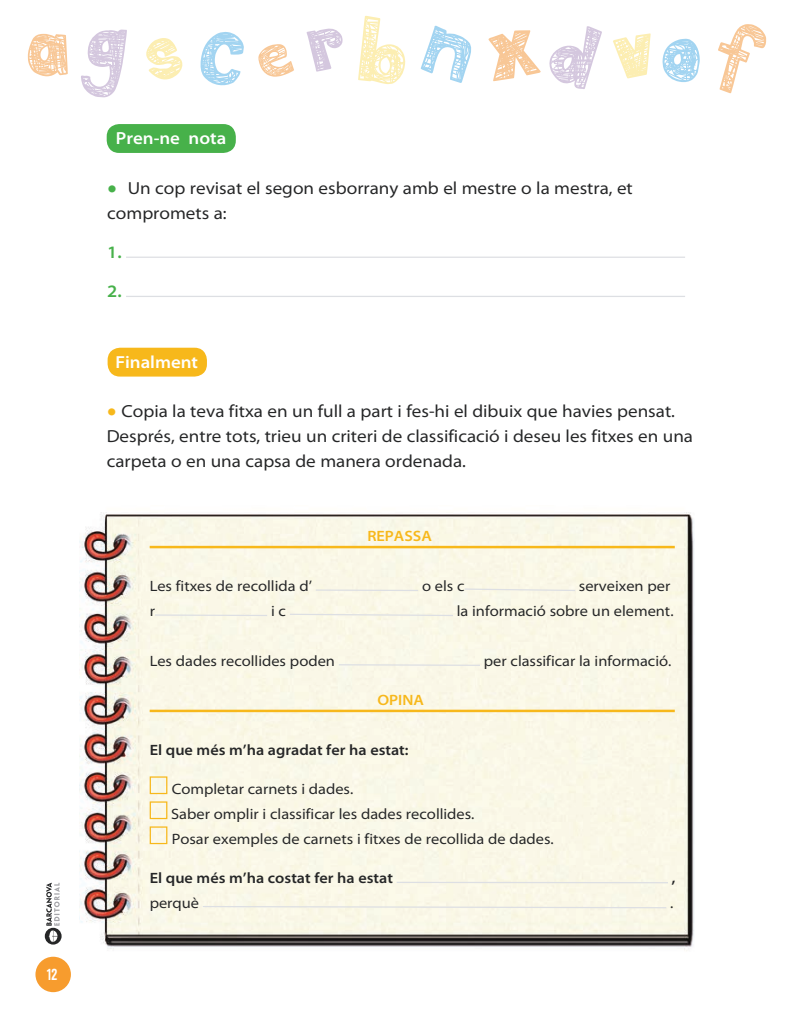
<style>
.page{position:relative;width:798px;height:1028px;background:#fff}
.page>*{position:absolute;margin:0;border:0;box-sizing:border-box;transform-origin:0 0}
.t1{font:semi-expanded 17.5px/25px "Myriad Pro";color:#252627}
.t2{font:600 semi-expanded 17.5px "Myriad Pro";color:#fff}
.t3{font:600 semi-expanded 17.5px "Myriad Pro";color:#47b14a}
.t4{font:semi-expanded 15px/25px "Myriad Pro";color:#252627}
.t5{font:600 semi-expanded 15px "Myriad Pro";color:#252627}
.t6{font:600 semi-expanded 15px "Myriad Pro";color:#f7b81b}
.t7{font:700 15px "Heading Pro";color:#fff}
.s1{font-family:"VAG Rounded Std";font-weight:300;font-stretch:normal;font-size:20px;color:#47b14a}
.s2{font-family:"VAG Rounded Std";font-weight:300;font-stretch:normal;font-size:20px;color:#f7b81b}
</style>
<div class="page">
<img style="left:80px;top:512px;width:614px;height:439px">
<div style="left:107px;top:124px;width:129px;height:29px;background:#47b14a;border-radius:12px"></div>
<hr style="left:126px;top:256px;width:558px;height:2px;background:#dddfe3">
<hr style="left:126px;top:296px;width:558px;height:1px;background:#dddfe3">
<div style="left:108px;top:348px;width:99px;height:28px;background:#f7b81b;border-radius:12px"></div>
<hr style="left:150px;top:546px;width:524px;height:2px;background:#f7b81b">
<hr style="left:150px;top:709px;width:524px;height:3px;background:#f7b81b">
<svg style="left:314px;top:589px;width:105px;height:2px"></svg>
<svg style="left:463px;top:588px;width:113px;height:3px"></svg>
<svg style="left:154px;top:614px;width:114px;height:2px"></svg>
<svg style="left:288px;top:613px;width:166px;height:3px"></svg>
<svg style="left:337px;top:663px;width:144px;height:3px"></svg>
<div style="left:150px;top:776px;width:17px;height:18px;border:1px solid #f7b81b"></div>
<div style="left:150px;top:801px;width:17px;height:18px;border:1px solid #f7b81b"></div>
<div style="left:150px;top:826px;width:17px;height:18px;border:1px solid #f7b81b"></div>
<hr style="left:396px;top:881px;width:271px;height:2px;background:#dddfe3">
<svg style="left:201px;top:905px;width:466px;height:4px;background:#f0efe5"></svg>
<div style="left:35px;top:956px;width:36px;height:36px;background:#f79c2e;border-radius:50%"></div>
<svg style="left:45px;top:882px;width:17px;height:62px"></svg>
<p class="t7" style="left:47px;top:965px;width:12px">12</p>
<p class="t2" style="left:116px;top:127px;width:112px">Pren-ne nota</p>
<p class="t1" style="left:107px;top:175px;width:527px"><span class="s1">•</span> Un cop revisat el segon esborrany amb el mestre o la mestra, et compromets a:</p>
<p class="t3" style="left:107px;top:241px;width:16px">1.</p>
<p class="t3" style="left:107px;top:280px;width:16px">2.</p>
<p class="t2" style="left:115px;top:351px;width:84px">Finalment</p>
<p class="t1" style="left:107px;top:398px;width:587px"><span class="s2">•</span> Copia la teva fitxa en un full a part i fes-hi el dibuix que havies pensat.<br>Després, entre tots, trieu un criteri de classificació i deseu les fitxes en una carpeta o en una capsa de manera ordenada.</p>
<p class="t6" style="left:367px;top:526px;width:66px">REPASSA</p>
<p class="t4" style="left:150px;top:573px;width:164px">Les fitxes de recollida d’</p>
<p class="t4" style="left:422px;top:573px;width:44px">o els c</p>
<p class="t4" style="left:578px;top:573px;width:93px">serveixen per</p>
<p class="t4" style="left:150px;top:598px;width:7px">r</p>
<p class="t4" style="left:271px;top:598px;width:17px">i c</p>
<p class="t4" style="left:456px;top:598px;width:218px">la informació sobre un element.</p>
<p class="t4" style="left:150px;top:648px;width:187px">Les dades recollides poden</p>
<p class="t4" style="left:483px;top:648px;width:189px">per classificar la informació.</p>
<p class="t6" style="left:377px;top:690px;width:48px">OPINA</p>
<p class="t5" style="left:150px;top:740px;width:260px">El que més m’ha agradat fer ha estat:</p>
<p class="t4" style="left:171px;top:776px;width:384px">Completar carnets i dades.<br>Saber omplir i classificar les dades recollides.<br>Posar exemples de carnets i fitxes de recollida de dades.</p>
<p class="t5" style="left:150px;top:868px;width:245px">El que més m’ha costat fer ha estat</p>
<p class="t5" style="left:671px;top:868px;width:5px">,</p>
<p class="t4" style="left:150px;top:890px;width:51px">perquè</p>
<p class="t4" style="left:669px;top:890px;width:5px">.</p>
</div>
